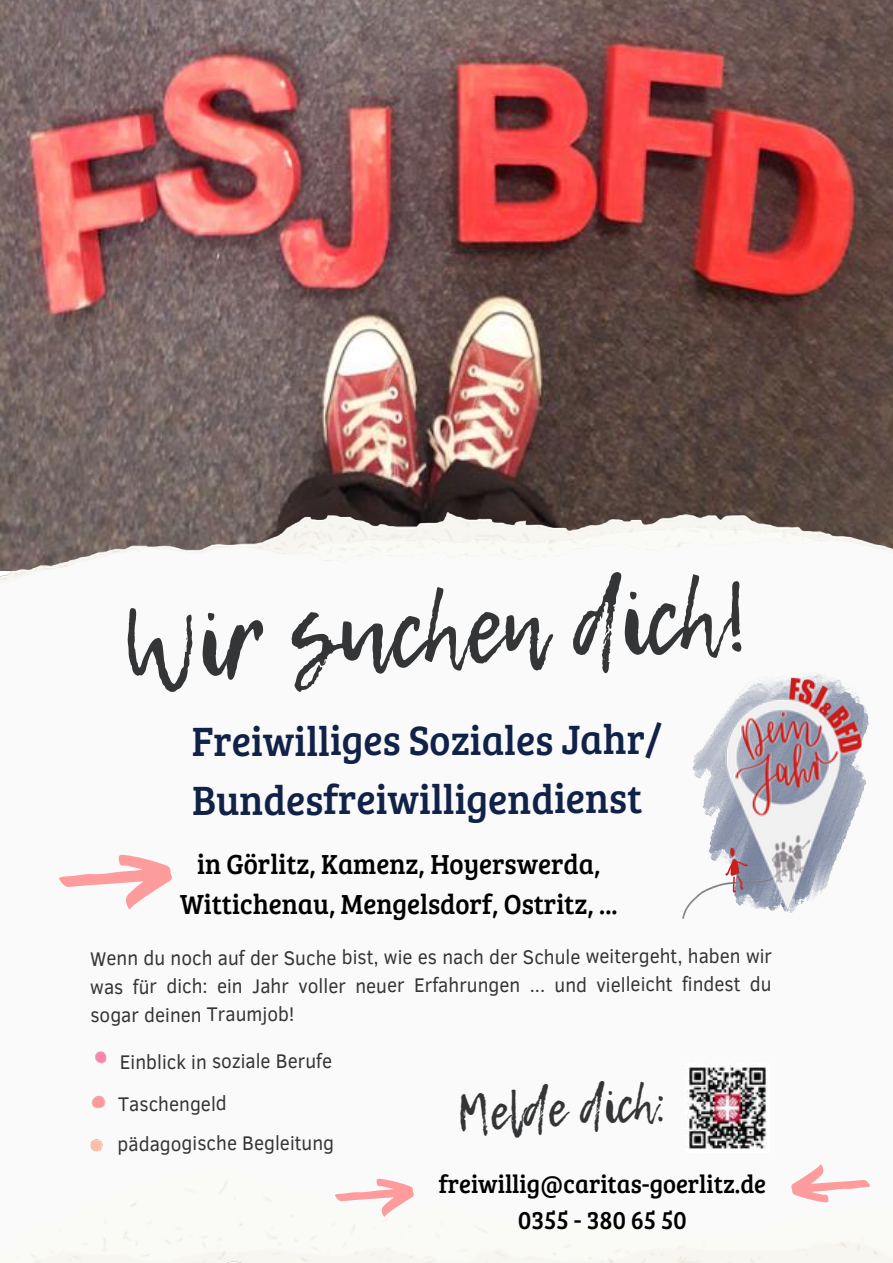
<style>
.page{position:relative;width:893px;height:1263px;background:#fff}
.page>*{position:absolute;margin:0;border:0;box-sizing:border-box;transform-origin:0 0}
.t1{font:99.15px "Lemon Tuesday";color:#343536;scale:.94 1}
.t2{font:50.25px "Lemon Tuesday";color:#343536;scale:.94 1}
.t3{font:42.3px/58.8px "Bree Serif";letter-spacing:-.005em;color:#112249;scale:.94 1}
.t4{font:28.5px/39.8px "Bree Serif";color:#000;text-align:center;scale:.94 1}
.t5{font:25.95px "Bree Serif";color:#000;scale:.94 1}
.t6{font:20.25px/28.8px "Clear Sans";letter-spacing:-.005em;color:#343536;text-align:justify;scale:.94 1}
</style>
<div class="page">
<img style="left:0;top:0;width:892px;height:513px">
<img style="left:0;top:513px;width:892px;height:750px">
<img style="left:90px;top:1052px;width:16px;height:99px">
<svg style="left:334px;top:1178px;width:80px;height:39px"></svg>
<svg style="left:791px;top:1164px;width:79px;height:39px"></svg>
<img style="left:661px;top:668px;width:231px;height:259px">
<svg style="left:58px;top:854px;width:114px;height:56px"></svg>
<img style="left:685px;top:1063px;width:85px;height:90px">
<p class="t1" style="left:118px;top:573px;width:670px;rotate:-3deg">Wir suchen dich!</p>
<p class="t3" style="left:192px;top:709px;width:502px">Freiwilliges Soziales Jahr/<br>Bundesfreiwilligendienst</p>
<p class="t4" style="left:180px;top:843px;width:467px">in Görlitz, Kamenz, Hoyerswerda,<br>Wittichenau, Mengelsdorf, Ostritz, ...</p>
<p class="t6" style="left:90px;top:942px;width:727px">Wenn du noch auf der Suche bist, wie es nach der Schule weitergeht, haben wir was für dich: ein Jahr voller neuer Erfahrungen ... und vielleicht findest du sogar deinen Traumjob!</p>
<p class="t6" style="left:120px;top:1046px;width:227px">Einblick in soziale Berufe</p>
<p class="t6" style="left:118px;top:1088px;width:117px">Taschengeld</p>
<p class="t6" style="left:118px;top:1128px;width:232px">pädagogische Begleitung</p>
<p class="t2" style="left:455px;top:1076px;width:225px;rotate:-3deg">Melde dich:</p>
<p class="t5" style="left:439px;top:1165px;width:350px">freiwillig@caritas-goerlitz.de</p>
<p class="t5" style="left:518px;top:1201px;width:181px">0355 - 380 65 50</p>
</div>
